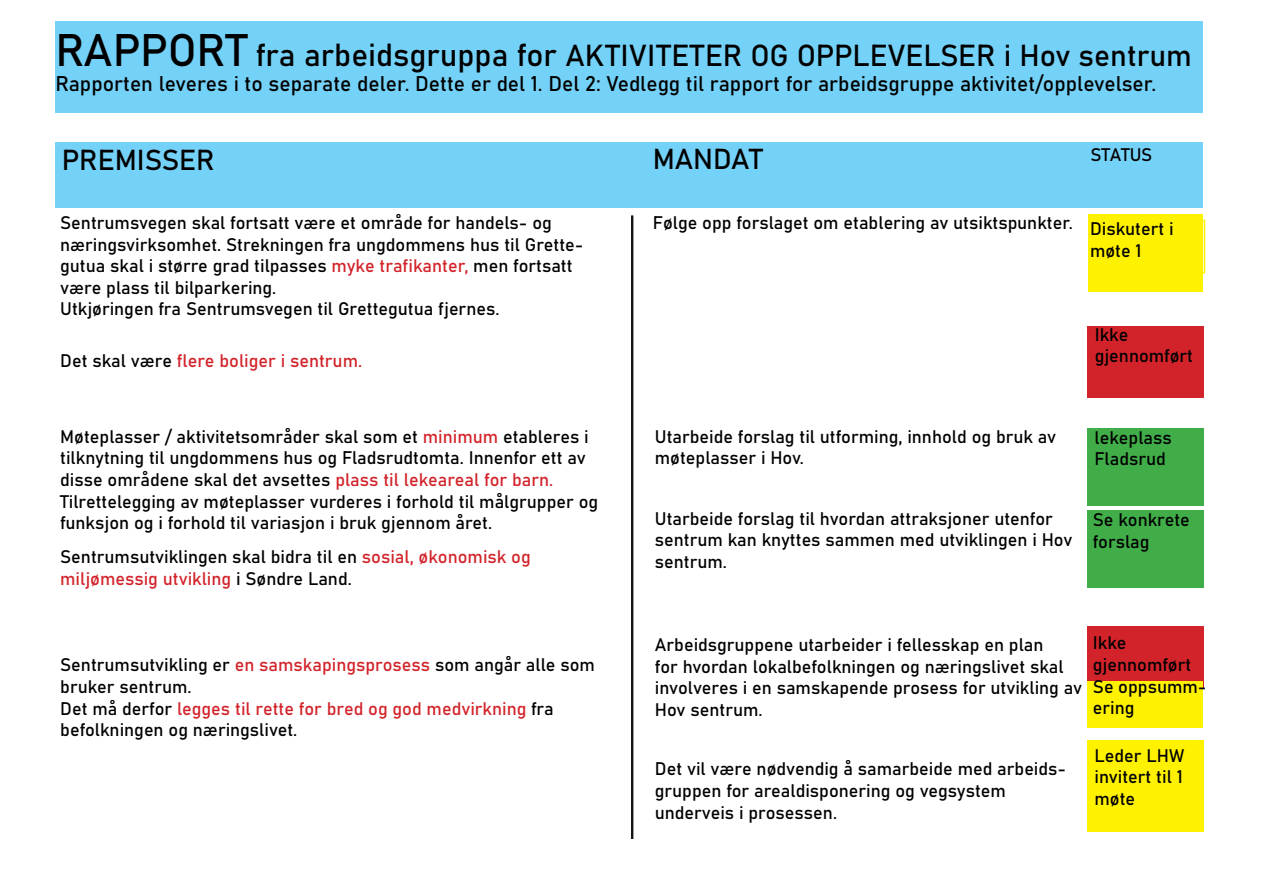
<style>
.page{position:relative;width:1263px;height:893px;background:#fff}
.page>*{position:absolute;margin:0;border:0;box-sizing:border-box;transform-origin:0 0}
.t1{font:30px "Bahnschrift";color:#000}
.t2{font:28.5px "Bahnschrift";color:#000}
.t3{font:21px "Bahnschrift";color:#000}
.t4{font:18px/21.6px "Bahnschrift";color:#000}
.t5{font:18px "Bahnschrift";color:#d2232a}
.s1{font-size:45px}
.s2{font-size:31.5px}
.s3{color:#d2232a}
.s4{color:#000}
</style>
<div class="page">
<div style="left:55px;top:22px;width:1148px;height:91px;background:#74d1f7"></div>
<div style="left:1087px;top:326px;width:116px;height:72px;background:#d2232a"></div>
<div style="left:55px;top:142px;width:1148px;height:66px;background:#74d1f7"></div>
<div style="left:1087px;top:510px;width:116px;height:78px;background:#41ad49"></div>
<div style="left:1087px;top:741px;width:116px;height:91px;background:#fff200"></div>
<div style="left:1087px;top:627px;width:116px;height:62px;background:#d2232a"></div>
<div style="left:1087px;top:428px;width:116px;height:78px;background:#41ad49"></div>
<div style="left:1089px;top:214px;width:114px;height:78px;background:#fff200"></div>
<hr style="left:633px;top:215px;width:1px;height:624px;background:#000">
<hr style="left:632px;top:215px;width:1px;height:624px;background:#000">
<hr style="left:631px;top:215px;width:1px;height:624px;background:#000">
<div style="left:1088px;top:220px;width:117px;height:53px;border:2px solid #fff200"></div>
<div style="left:1088px;top:681px;width:115px;height:47px;background:#fff200"></div>
<h1 class="t1" style="left:55px;top:32px;width:1138px"><span class="s1">RAPPORT</span> <span class="s2">fra arbeidsgruppa for</span> AKTIVITETER OG OPPLEVELSER i Hov sentrum</h1>
<p class="t3" style="left:55px;top:67px;width:1102px">Rapporten leveres i to separate deler. Dette er del 1. Del 2: Vedlegg til rapport for arbeidsgruppe aktivitet/opplevelser.</p>
<h2 class="t2" style="left:62px;top:139px;width:155px">PREMISSER</h2>
<p class="t4" style="left:60px;top:211px;width:525px">Sentrumsvegen skal fortsatt være et område for handels- og næringsvirksomhet. Strekningen fra ungdommens hus til Grette&shy;gutua skal i større grad tilpasses <span class="s3">myke trafikanter,</span> men fortsatt være plass til bilparkering.<br>Utkjøringen fra Sentrumsvegen til Grettegutua fjernes.</p>
<p class="t5" style="left:60px;top:347px;width:303px"><span class="s4">Det skal være</span> flere boliger i sentrum.</p>
<p class="t4" style="left:60px;top:424px;width:539px">Møteplasser / aktivitetsområder skal som et <span class="s3">minimum</span> etableres i tilknytning til ungdommens hus og Fladsrudtomta. Innenfor ett av disse områdene skal det avsettes <span class="s3">plass til lekeareal for barn.<br></span>Tilrettelegging av møteplasser vurderes i forhold til målgrupper og funksjon og i forhold til variasjon i bruk gjennom året.</p>
<p class="t4" style="left:60px;top:545px;width:472px">Sentrumsutviklingen skal bidra til en <span class="s3">sosial, økonomisk og miljømessig utvikling</span> i Søndre Land.</p>
<p class="t4" style="left:60px;top:653px;width:536px">Sentrumsutvikling er <span class="s3">en samskapingsprosess</span> som angår alle som bruker sentrum.<br>Det må derfor <span class="s3">legges til rette for bred og god medvirkning</span> fra befolkningen og næringslivet.</p>
<h2 class="t2" style="left:653px;top:137px;width:111px">MANDAT</h2>
<p class="t4" style="left:653px;top:211px;width:422px">Følge opp forslaget om etablering av utsiktspunkter.</p>
<p class="t4" style="left:1090px;top:143px;width:63px">STATUS</p>
<p class="t4" style="left:1090px;top:217px;width:85px">Diskutert i møte 1</p>
<p class="t4" style="left:1095px;top:322px;width:100px">Ikke gjennomført</p>
<p class="t4" style="left:655px;top:424px;width:403px">Utarbeide forslag til utforming, innhold og bruk av møteplasser i Hov.</p>
<p class="t4" style="left:655px;top:506px;width:419px">Utarbeide forslag til hvordan attraksjoner utenfor sentrum kan knyttes sammen med utviklingen i Hov sentrum.</p>
<p class="t4" style="left:1094px;top:425px;width:79px">lekeplass<br>Fladsrud</p>
<p class="t4" style="left:1093px;top:508px;width:99px">Se konkrete forslag</p>
<p class="t4" style="left:655px;top:633px;width:429px">Arbeidsgruppene utarbeider i fellesskap en plan<br>for hvordan lokalbefolkningen og næringslivet skal involveres i en samskapende prosess for utvikling av Hov sentrum.</p>
<p class="t4" style="left:1093px;top:631px;width:115px">Ikke gjennomført<br>Se oppsumm&shy;ering</p>
<p class="t4" style="left:655px;top:757px;width:413px">Det vil være nødvendig å samarbeide med arbeids&shy;gruppen for arealdisponering og vegsystem underveis i prosessen.</p>
<p class="t4" style="left:1094px;top:743px;width:91px;text-align:justify">Leder LHW invitert til 1 møte</p>
</div>
